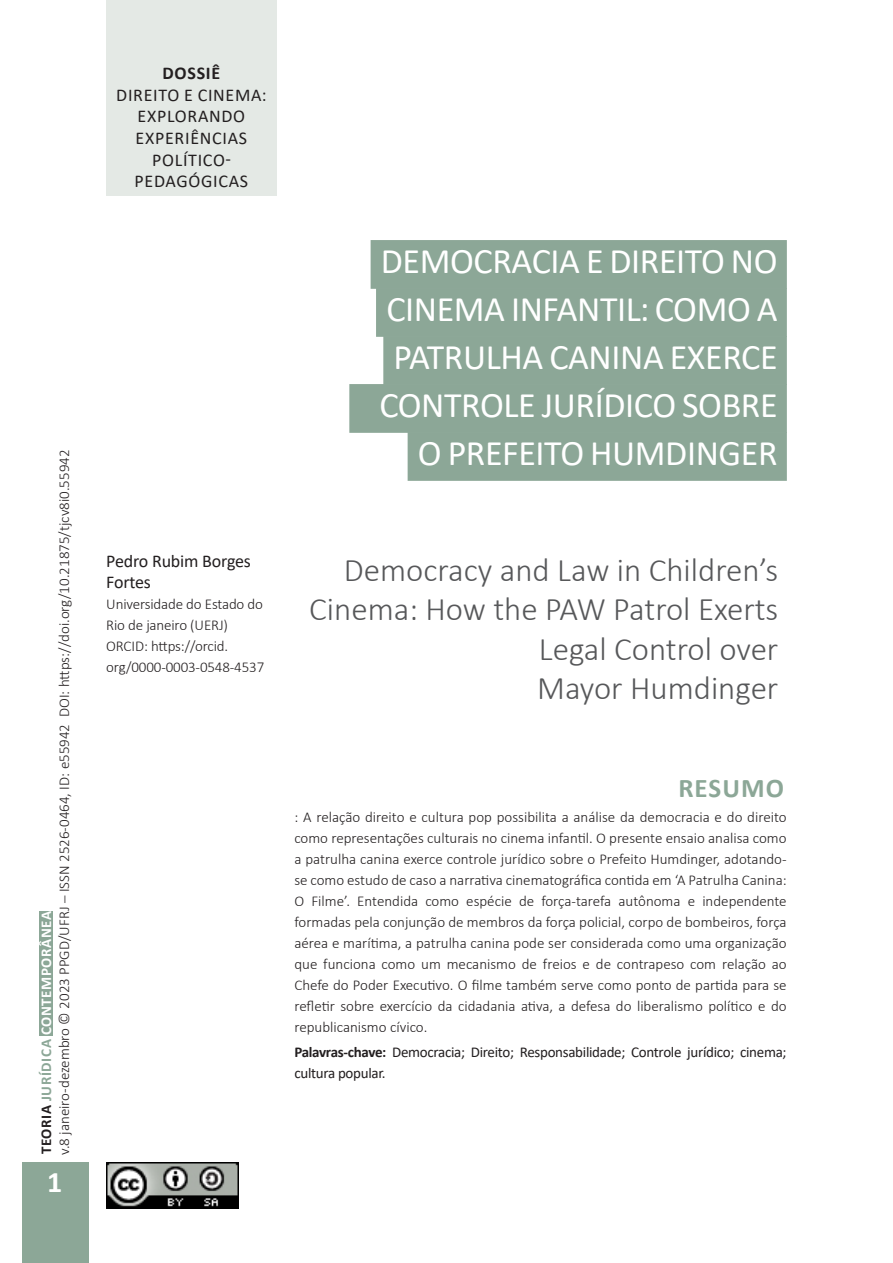
<style>
.page{position:relative;width:893px;height:1263px;background:#fff}
.page>*{position:absolute;margin:0;border:0;box-sizing:border-box;transform-origin:0 0}
.título_artigo{font:36px "Calibri";letter-spacing:-.01em;color:#fff}
.título_artigo_inglês{font:300 33px/39.6px "Calibri";color:#57585a;text-align:right}
.t1{font:700 30px "Calibri";color:#fff}
.título_resumo{font:700 27px "Calibri";letter-spacing:.04em;color:#8ca797}
.sumário_-_título_assuntos{font:18px/21.6px "Calibri";letter-spacing:.04em;color:#231f20;text-align:center}
.sumário_-_título_assuntos-2{font:18px/21px "Calibri";letter-spacing:-.01em;color:#231f20}
.texto_-_resumo{font:300 15px/21px "Calibri";color:#231f20}
.texto_-_resumo-2{font:15px/21px "Calibri";letter-spacing:-.02em;color:#231f20}
.s1{font-weight:700}
.s2{font-weight:700;color:#8ca797}
.s3{font-weight:700;color:#fff}
</style>
<div class="page">
<div style="left:371px;top:240px;width:416px;height:49px;background:#8ca797"></div>
<div style="left:376px;top:288px;width:411px;height:49px;background:#8ca797"></div>
<div style="left:383px;top:336px;width:404px;height:49px;background:#8ca797"></div>
<div style="left:349px;top:384px;width:438px;height:49px;background:#8ca797"></div>
<div style="left:408px;top:432px;width:379px;height:49px;background:#8ca797"></div>
<div style="left:22px;top:1162px;width:67px;height:101px;background:#8ca797"></div>
<div style="left:39px;top:911px;width:14px;height:124px;background:#8ca797"></div>
<div style="left:106px;top:0;width:170px;height:196px;background:#e4e9e5"></div>
<img style="left:106px;top:1162px;width:132px;height:46px">
<p class="texto_-_resumo" style="left:37px;top:1154px;width:706px;line-height:18px;rotate:-90deg"><span class="s1">TEORIA</span> <span class="s2">JURÍDICA</span> <span class="s3">CONTEMPORÂNEA<br></span>v.8 janeiro-dezembro © 2023 PPGD/UFRJ – ISSN 2526-0464, ID: e55942 DOI: https://doi.org/10.21875/tjcv8i0.55942</p>
<h3 class="t1" style="left:47px;top:1161px;width:17px">1</h3>
<p class="sumário_-_título_assuntos" style="left:116px;top:62px;width:152px"><span class="s1">DOSSIÊ<br></span>DIREITO E CINEMA:<br>EXPLORANDO<br>EXPERIÊNCIAS<br>POLÍTICO-<br>PEDAGÓGICAS</p>
<p class="título_artigo" style="left:381px;top:236px;width:398px">DEMOCRACIA E DIREITO NO</p>
<p class="título_artigo" style="left:386px;top:284px;width:393px">CINEMA INFANTIL: COMO A</p>
<p class="título_artigo" style="left:394px;top:332px;width:385px">PATRULHA CANINA EXERCE</p>
<p class="título_artigo" style="left:379px;top:380px;width:400px">CONTROLE JURÍDICO SOBRE</p>
<p class="título_artigo" style="left:418px;top:428px;width:361px">O PREFEITO HUMDINGER</p>
<p class="sumário_-_título_assuntos-2" style="left:106px;top:550px;width:146px">Pedro Rubim Borges<br>Fortes</p>
<p class="texto_-_resumo" style="left:106px;top:594px;width:158px">Universidade do Estado do<br>Rio de janeiro (UERJ)</p>
<p class="texto_-_resumo" style="left:106px;top:636px;width:159px">ORCID: https://orcid. org/0000-0003-0548-4537</p>
<p class="título_artigo_inglês" style="left:309px;top:550px;width:471px">Democracy and Law in Children’s<br>Cinema: How the PAW Patrol Exerts<br>Legal Control over<br>Mayor Humdinger</p>
<p class="título_resumo" style="left:678px;top:769px;width:107px">RESUMO</p>
<p class="texto_-_resumo" style="left:294px;top:806px;width:494px;text-align:justify">: A relação direito e cultura pop possibilita a análise da democracia e do direito como representações culturais no cinema infantil. O presente ensaio analisa como a patrulha canina exerce controle jurídico sobre o Prefeito Humdinger, adotando&shy;se como estudo de caso a narrativa cinematográfica contida em ‘A Patrulha Canina:<br>O Filme’. Entendida como espécie de força-tarefa autônoma e independente formadas pela conjunção de membros da força policial, corpo de bombeiros, força aérea e marítima, a patrulha canina pode ser considerada como uma organização que funciona como um mecanismo de freios e de contrapeso com relação ao Chefe do Poder Executivo. O filme também serve como ponto de partida para se refletir sobre exercício da cidadania ativa, a defesa do liberalismo político e do republicanismo cívico.</p>
<p class="texto_-_resumo-2" style="left:294px;top:1041px;width:494px"><span class="s1">Palavras-chave:</span> Democracia; Direito; Responsabilidade; Controle jurídico; cinema; cultura popular.</p>
</div>
